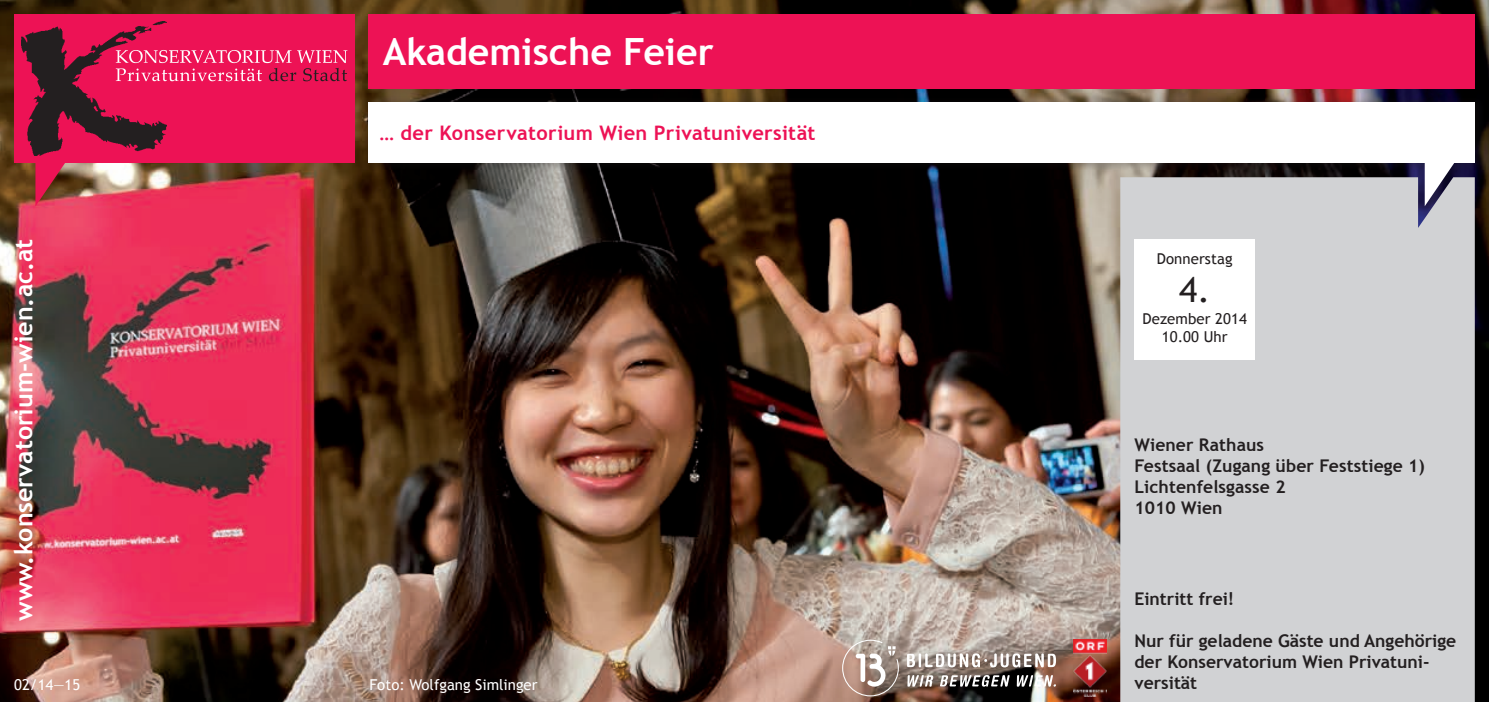
<style>
.page{position:relative;width:1489px;height:702px;background:#fff}
.page>*{position:absolute;margin:0;border:0;box-sizing:border-box;transform-origin:0 0}
.t1{font:700 37.5px "Trebuchet MS";color:#fff}
.t2{font:35px "Trebuchet MS";color:#231f20}
.t3{font:700 25px "Trebuchet MS";color:#fff}
.t4{font:700 20px "Trebuchet MS";letter-spacing:.02em;color:#ed1255}
.t5{font:700 17.5px/21px "Trebuchet MS";color:#231f20}
.t6{font:15px "Trebuchet MS";color:#fff}
.t7{font:15px/18px "Trebuchet MS";letter-spacing:.005em;color:#231f20;text-align:center}
.s1{font-weight:400}
</style>
<div class="page">
<img style="left:0;top:0;width:1488px;height:702px">
<div style="left:364px;top:96px;width:1121px;height:118px;background:#231f20;opacity:.25"></div>
<svg style="left:1424px;top:163px;width:48px;height:14px"></svg>
<div style="left:369px;top:103px;width:1105px;height:60px;background:#fff"></div>
<div style="left:369px;top:14px;width:1105px;height:75px;background:#ed1255"></div>
<svg style="left:35px;top:163px;width:48px;height:43px;background:#a83c46"></svg>
<div style="left:14px;top:14px;width:340px;height:149px;background:#ed1255"></div>
<img style="left:21px;top:21px;width:146px;height:135px">
<svg style="left:116px;top:50px;width:231px;height:31px"></svg>
<div style="left:1120px;top:177px;width:354px;height:525px;background:#d1d2d4"></div>
<img style="left:1073px;top:639px;width:33px;height:57px">
<svg style="left:907px;top:653px;width:148px;height:14px"></svg>
<svg style="left:907px;top:675px;width:26px;height:11px"></svg>
<svg style="left:939px;top:675px;width:70px;height:11px"></svg>
<svg style="left:1016px;top:675px;width:39px;height:11px"></svg>
<svg style="left:842px;top:639px;width:56px;height:57px;background:#b39f94"></svg>
<div style="left:1134px;top:239px;width:120px;height:120px;background:#fff"></div>
<h3 class="t3" style="left:8px;top:621px;width:383px;rotate:-90deg">www.konservatorium-wien.ac.at</h3>
<p class="t6" style="left:14px;top:675px;width:68px">02/14—15</p>
<h1 class="t1" style="left:383px;top:28px;width:332px">Akademische Feier</h1>
<p class="t4" style="left:379px;top:121px;width:437px"><span class="s1">…</span> der Konservatorium Wien Privatuniversität</p>
<p class="t6" style="left:369px;top:675px;width:170px">Foto: Wolfgang Simlinger</p>
<p class="t7" style="left:1156px;top:250px;width:77px">Donnerstag</p>
<h2 class="t2" style="left:1178px;top:269px;width:33px">4.</h2>
<p class="t7" style="left:1142px;top:310px;width:106px">Dezember 2014<br>10.00 Uhr</p>
<p class="t5" style="left:1134px;top:434px;width:292px">Wiener Rathaus<br>Festsaal (Zugang über Feststiege 1)<br>Lichtenfelsgasse 2<br>1010 Wien</p>
<p class="t5" style="left:1134px;top:588px;width:101px">Eintritt frei!</p>
<p class="t5" style="left:1134px;top:630px;width:323px">Nur für geladene Gäste und Angehörige der Konservatorium Wien Privatuni&shy;versität</p>
</div>
